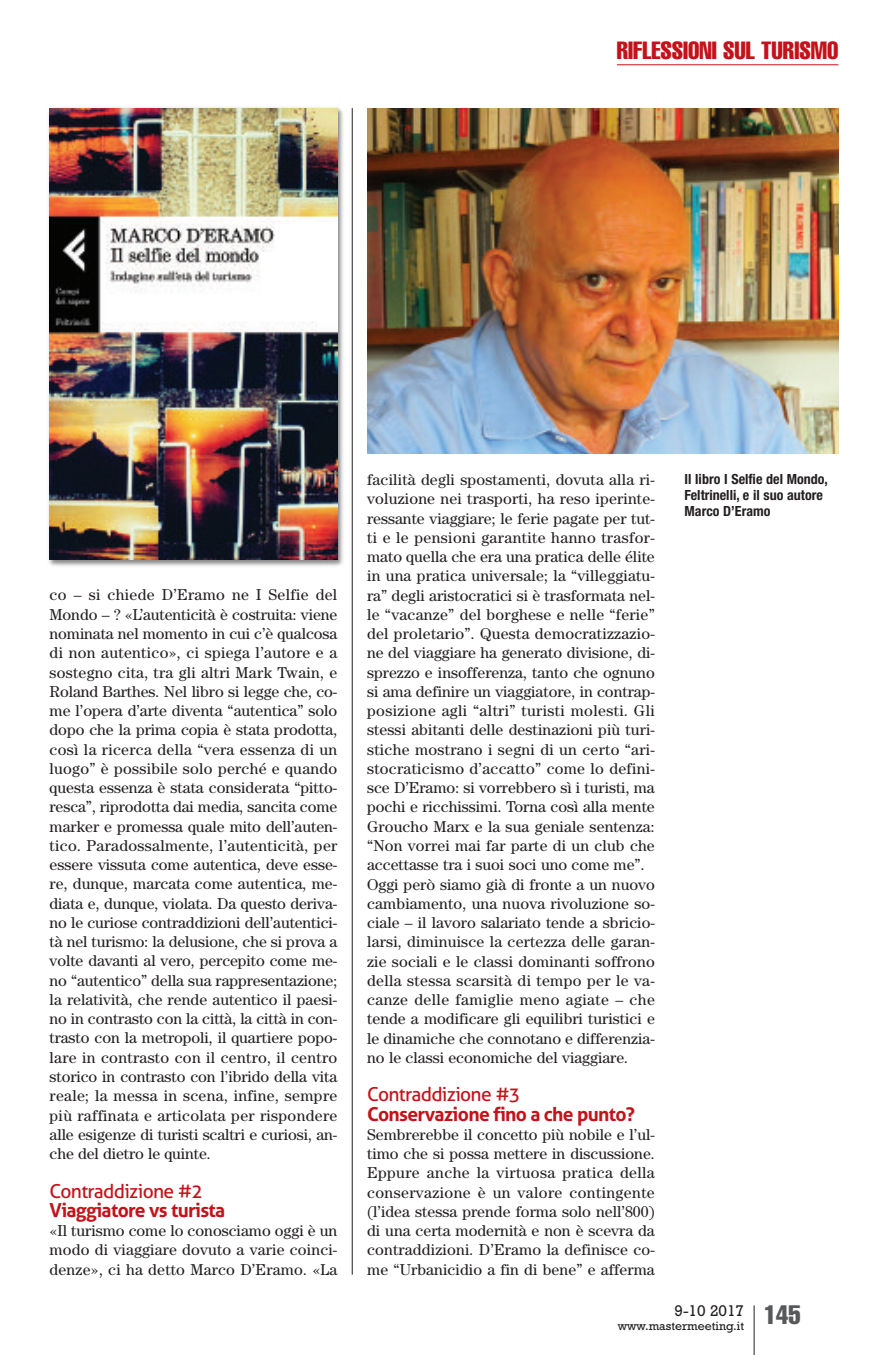
<style>
.page{position:relative;width:893px;height:1355px;background:#fff}
.page>*{position:absolute;margin:0;border:0;box-sizing:border-box;transform-origin:0 0}
.t1{font:extra-condensed 24.5px "Helvetica";color:#c4121a}
.t2{font:700 19.25px "Aller";letter-spacing:-.035em;color:#c4121a}
.t3{font:19.25px "Aller";letter-spacing:-.035em;color:#c4121a}
.t4{font:15.75px/19.2px "Century";letter-spacing:.005em;color:#231f20;text-align:justify}
.t5{font:15.75px "Rockwell";color:#231f20}
.t6{font:700 condensed 14px/15.8px "Helvetica Neue";color:#231f20}
.t7{font:12.25px "Rockwell";color:#231f20}
</style>
<div class="page">
<hr style="left:754px;top:1305px;width:1px;height:49px;background:#231f20">
<hr style="left:617px;top:64px;width:221px;height:1px;background:#c4121a">
<hr style="left:352px;top:108px;width:1px;height:1166px;background:#231f20">
<img style="left:367px;top:108px;width:471px;height:345px">
<img style="left:48px;top:107px;width:296px;height:459px">
<img style="left:50px;top:108px;width:287px;height:451px">
<h1 class="t1" style="left:617px;top:42px;width:223px">RIFLESSIONI SUL TURISMO</h1>
<p class="t4" style="left:50px;top:587px;width:289px">co – si chiede D’Eramo ne I Selfie del Mondo – ? «L’autenticità è costruita: viene nominata nel momento in cui c’è qualcosa di non autentico», ci spiega l’autore e a sostegno cita, tra gli altri Mark Twain, e Roland Barthes. Nel libro si legge che, co&shy;me l’opera d’arte diventa “autentica” solo dopo che la prima copia è stata prodotta, così la ricerca della “vera essenza di un luogo” è possibile solo perché e quando questa essenza è stata considerata “pitto&shy;resca”, riprodotta dai media, sancita come marker e promessa quale mito dell’auten&shy;tico. Paradossalmente, l’autenticità, per essere vissuta come autentica, deve esse&shy;re, dunque, marcata come autentica, me&shy;diata e, dunque, violata. Da questo deriva&shy;no le curiose contraddizioni dell’autentici&shy;tà nel turismo: la delusione, che si prova a volte davanti al vero, percepito come me&shy;no “autentico” della sua rappresentazione; la relatività, che rende autentico il paesi&shy;no in contrasto con la città, la città in con&shy;trasto con la metropoli, il quartiere popo&shy;lare in contrasto con il centro, il centro storico in contrasto con l’ibrido della vita reale; la messa in scena, infine, sempre più raffinata e articolata per rispondere alle esigenze di turisti scaltri e curiosi, an&shy;che del dietro le quinte.</p>
<p class="t3" style="left:50px;top:1178px;width:155px">Contraddizione #2</p>
<p class="t2" style="left:50px;top:1197px;width:177px">Viaggiatore vs turista</p>
<p class="t4" style="left:50px;top:1222px;width:289px">«Il turismo come lo conosciamo oggi è un modo di viaggiare dovuto a varie coinci&shy;denze», ci ha detto Marco D’Eramo. «La</p>
<p class="t4" style="left:367px;top:471px;width:289px;text-align:left">facilità degli spostamenti, dovuta alla ri&shy;voluzione nei trasporti, ha reso iperinte&shy;ressante viaggiare; le ferie pagate per tut&shy;ti e le pensioni garantite hanno trasfor&shy;mato quella che era una pratica delle élite in una pratica universale; la “villeggiatu&shy;ra” degli aristocratici si è trasformata nel&shy;le “vacanze” del borghese e nelle “ferie” del proletario”. Questa democratizzazio&shy;ne del viaggiare ha generato divisione, di&shy;sprezzo e insofferenza, tanto che ognuno si ama definire un viaggiatore, in contrap&shy;posizione agli “altri” turisti molesti. Gli stessi abitanti delle destinazioni più turi&shy;stiche mostrano i segni di un certo “ari&shy;stocraticismo d’accatto” come lo defini&shy;sce D’Eramo: si vorrebbero sì i turisti, ma pochi e ricchissimi. Torna così alla mente Groucho Marx e la sua geniale sentenza: “Non vorrei mai far parte di un club che accettasse tra i suoi soci uno come me”.<br>Oggi però siamo già di fronte a un nuovo cambiamento, una nuova rivoluzione so&shy;ciale – il lavoro salariato tende a sbricio&shy;larsi, diminuisce la certezza delle garan&shy;zie sociali e le classi dominanti soffrono della stessa scarsità di tempo per le va&shy;canze delle famiglie meno agiate – che tende a modificare gli equilibri turistici e le dinamiche che connotano e differenzia&shy;no le classi economiche del viaggiare.</p>
<p class="t3" style="left:367px;top:1082px;width:155px">Contraddizione #3</p>
<p class="t2" style="left:367px;top:1101px;width:269px">Conservazione fino a che punto?</p>
<p class="t4" style="left:367px;top:1126px;width:289px">Sembrerebbe il concetto più nobile e l’ul&shy;timo che si possa mettere in discussione.<br>Eppure anche la virtuosa pratica della conservazione è un valore contingente (l’idea stessa prende forma solo nell’800) di una certa modernità e non è scevra da contraddizioni. D’Eramo la definisce co&shy;me “Urbanicidio a fin di bene” e afferma</p>
<p class="t6" style="left:685px;top:472px;width:145px">Il libro I Selfie del Mondo,<br>Feltrinelli, e il suo autore<br>Marco D’Eramo</p>
<p class="t5" style="left:674px;top:1305px;width:71px">9-10 2017</p>
<p class="t7" style="left:618px;top:1321px;width:184px">www.mastermeeting.it <sup>145</sup></p>
</div>
